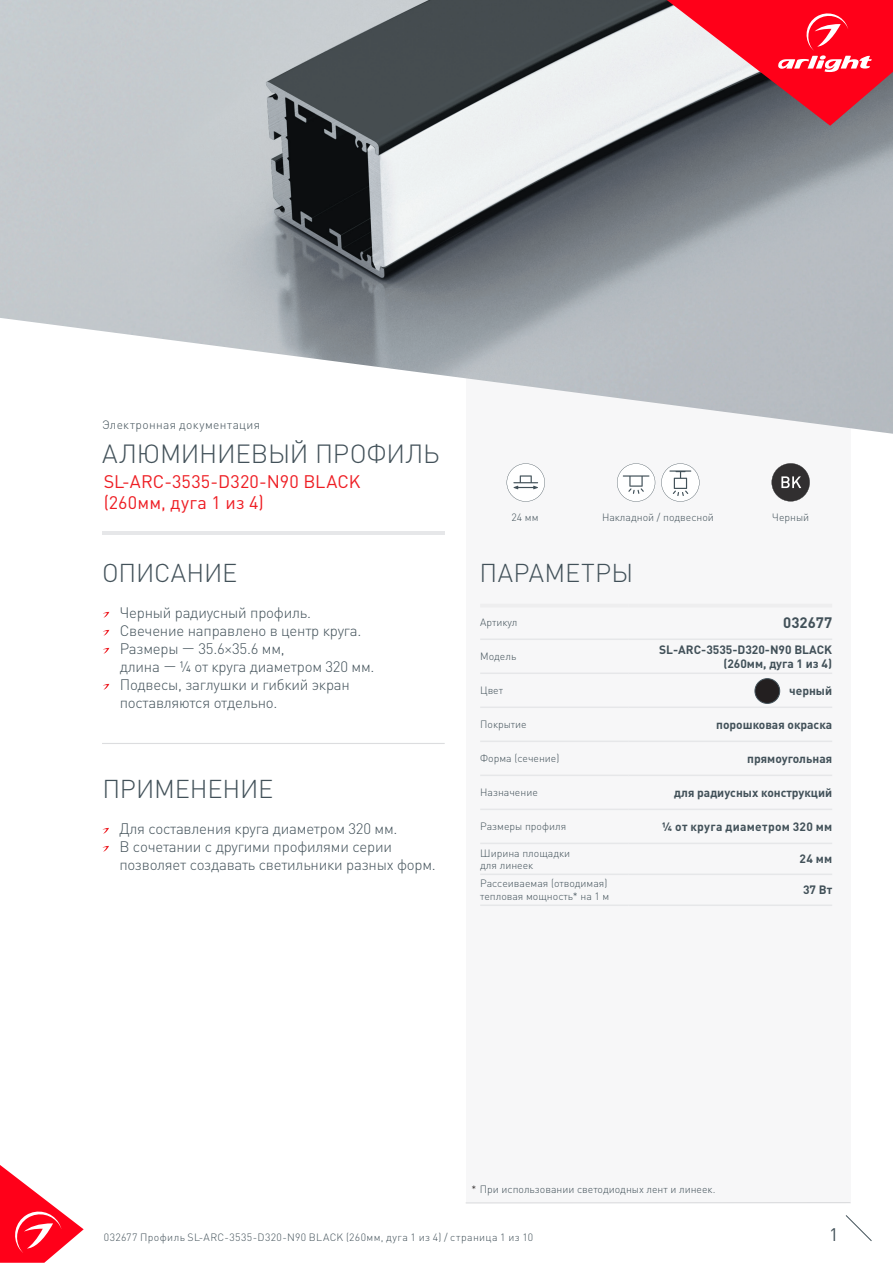
<style>
.page{position:relative;width:893px;height:1263px;background:#fff}
.page>*{position:absolute;margin:0;border:0;box-sizing:border-box;transform-origin:0 0}
.t1{font:300 25.95px "DIN Pro";letter-spacing:-.01em;color:#425159}
.t2{font:300 25.5px "DIN Pro";letter-spacing:-.005em;color:#425159}
.t3{font:300 25.5px "DIN Pro";letter-spacing:.015em;color:#425159}
.t4{font:18px/21px "DIN Pro";letter-spacing:.01em;color:#ee1d23}
.t5{font:18px "DIN Pro";color:#425159}
.t6{font:300 15px/18px "DIN Pro";letter-spacing:-.015em;color:#425159}
.t7{font:700 15px "DIN Pro";color:#425159}
.t8{font:700 12px/14.4px "DIN Pro";color:#425159;text-align:right}
.t9{font:700 12px "DIN Pro";letter-spacing:.025em;color:#425159}
.t10{font:300 12px "DIN Pro";letter-spacing:.03em;color:#425159}
.t11{font:300 10.5px/12.6px "DIN Pro";color:#425159}
.t12{font:300 10.5px "DIN Pro";letter-spacing:.04em;color:#425159}
.s1{color:#231f20}
</style>
<div class="page">
<svg style="left:0;top:1165px;width:84px;height:98px"></svg>
<svg style="left:845px;top:1215px;width:27px;height:26px"></svg>
<div style="left:466px;top:257px;width:384px;height:946px;background:#f7f7f8"></div>
<img style="left:0;top:0;width:893px;height:434px">
<hr style="left:480px;top:604px;width:148px;height:3px;background:#eeeeef">
<hr style="left:628px;top:604px;width:204px;height:3px;background:#eeeeef">
<hr style="left:480px;top:638px;width:148px;height:2px;background:#e6e7e9">
<hr style="left:628px;top:638px;width:204px;height:2px;background:#e6e7e9">
<hr style="left:480px;top:672px;width:148px;height:2px;background:#e6e7e9">
<hr style="left:628px;top:672px;width:204px;height:2px;background:#e6e7e9">
<hr style="left:480px;top:706px;width:148px;height:2px;background:#e6e7e9">
<hr style="left:628px;top:706px;width:204px;height:2px;background:#e6e7e9">
<hr style="left:480px;top:740px;width:148px;height:2px;background:#e6e7e9">
<hr style="left:628px;top:740px;width:204px;height:2px;background:#e6e7e9">
<hr style="left:480px;top:775px;width:148px;height:1px;background:#e6e7e9">
<hr style="left:628px;top:775px;width:204px;height:1px;background:#e6e7e9">
<hr style="left:480px;top:809px;width:148px;height:1px;background:#e6e7e9">
<hr style="left:628px;top:809px;width:204px;height:1px;background:#e6e7e9">
<hr style="left:480px;top:843px;width:148px;height:1px;background:#e6e7e9">
<hr style="left:628px;top:843px;width:204px;height:1px;background:#e6e7e9">
<hr style="left:480px;top:873px;width:148px;height:2px;background:#e6e7e9">
<hr style="left:628px;top:873px;width:204px;height:2px;background:#e6e7e9">
<hr style="left:480px;top:904px;width:148px;height:2px;background:#e6e7e9">
<hr style="left:628px;top:904px;width:204px;height:2px;background:#e6e7e9">
<hr style="left:466px;top:1202px;width:384px;height:1px;background:#dcdddf">
<svg style="left:667px;top:0;width:226px;height:126px"></svg>
<svg style="left:103px;top:612px;width:6px;height:6px"></svg>
<svg style="left:103px;top:630px;width:6px;height:6px"></svg>
<svg style="left:103px;top:648px;width:6px;height:6px"></svg>
<svg style="left:103px;top:684px;width:6px;height:6px"></svg>
<svg style="left:102px;top:828px;width:7px;height:6px"></svg>
<svg style="left:102px;top:846px;width:7px;height:6px"></svg>
<hr style="left:102px;top:743px;width:343px;height:1px;background:#dcdddf">
<div style="left:755px;top:679px;width:25px;height:24px;background:#231f20;border-radius:50%"></div>
<div style="left:755px;top:678px;width:25px;height:26px;border:1px solid #425159;border-radius:50%"></div>
<svg style="left:507px;top:463px;width:38px;height:39px"></svg>
<svg style="left:772px;top:463px;width:38px;height:38px"></svg>
<svg style="left:617px;top:463px;width:38px;height:39px"></svg>
<svg style="left:661px;top:463px;width:38px;height:39px"></svg>
<hr style="left:102px;top:531px;width:342px;height:3px;background:#e6e7e9">
<p class="t10" style="left:102px;top:417px;width:160px">Электронная документация</p>
<p class="t1" style="left:102px;top:436px;width:339px">АЛЮМИНИЕВЫЙ ПРОФИЛЬ</p>
<p class="t4" style="left:104px;top:471px;width:258px">SL-ARC-3535-D320-N90 BLACK (260мм, дуга 1 из 4)</p>
<p class="t11" style="left:511px;top:510px;width:29px">24 мм</p>
<p class="t11" style="left:602px;top:510px;width:113px">Накладной / подвесной</p>
<p class="t11" style="left:772px;top:510px;width:38px">Черный</p>
<p class="t2" style="left:102px;top:555px;width:137px">ОПИСАНИЕ</p>
<p class="t3" style="left:479px;top:555px;width:155px">ПАРАМЕТРЫ</p>
<p class="t6" style="left:120px;top:602px;width:193px">Черный радиусный профиль.</p>
<p class="t6" style="left:120px;top:620px;width:243px">Свечение направлено в центр круга.</p>
<p class="t6" style="left:120px;top:638px;width:256px">Размеры — 35.6×35.6 мм,<br>длина — 1/4 от круга диаметром 320 мм.</p>
<p class="t6" style="left:120px;top:674px;width:232px">Подвесы, заглушки и гибкий экран поставляются отдельно.</p>
<p class="t2" style="left:102px;top:771px;width:172px">ПРИМЕНЕНИЕ</p>
<p class="t6" style="left:119px;top:818px;width:280px">Для составления круга диаметром 320 мм.</p>
<p class="t6" style="left:119px;top:836px;width:318px">В сочетании с другими профилями серии позволяет создавать светильники разных форм.</p>
<p class="t11" style="left:480px;top:616px;width:39px">Артикул</p>
<p class="t7" style="left:783px;top:612px;width:50px">032677</p>
<p class="t11" style="left:480px;top:650px;width:38px">Модель</p>
<p class="t8" style="left:659px;top:642px;width:175px">SL-ARC-3535-D320-N90 BLACK (260мм, дуга 1 из 4)</p>
<p class="t11" style="left:480px;top:684px;width:24px">Цвет</p>
<p class="t8" style="left:789px;top:683px;width:44px">черный</p>
<p class="t11" style="left:480px;top:718px;width:48px">Покрытие</p>
<p class="t8" style="left:716px;top:717px;width:117px">порошковая окраска</p>
<p class="t11" style="left:480px;top:752px;width:81px">Форма (сечение)</p>
<p class="t8" style="left:747px;top:751px;width:86px">прямоугольная</p>
<p class="t11" style="left:480px;top:786px;width:59px">Назначение</p>
<p class="t8" style="left:674px;top:785px;width:159px">для радиусных конструкций</p>
<p class="t11" style="left:480px;top:820px;width:87px">Размеры профиля</p>
<p class="t9" style="left:662px;top:818px;width:171px">1/4 от круга диаметром 320 мм</p>
<p class="t11" style="left:480px;top:846px;width:92px">Ширина площадки для линеек</p>
<p class="t8" style="left:799px;top:851px;width:34px">24 мм</p>
<p class="t11" style="left:480px;top:877px;width:131px">Рассеиваемая (отводимая) тепловая мощность* на 1 м</p>
<p class="t8" style="left:803px;top:882px;width:31px">37 Вт</p>
<p class="t11" style="left:471px;top:1183px;width:246px"><span class="s1">*</span> При использовании светодиодных лент и линеек.</p>
<p class="t12" style="left:104px;top:1230px;width:431px">032677 Профиль SL-ARC-3535-D320-N90 BLACK (260мм, дуга 1 из 4) / страница 1 из 10</p>
<p class="t5" style="left:829px;top:1222px;width:11px">1</p>
</div>
